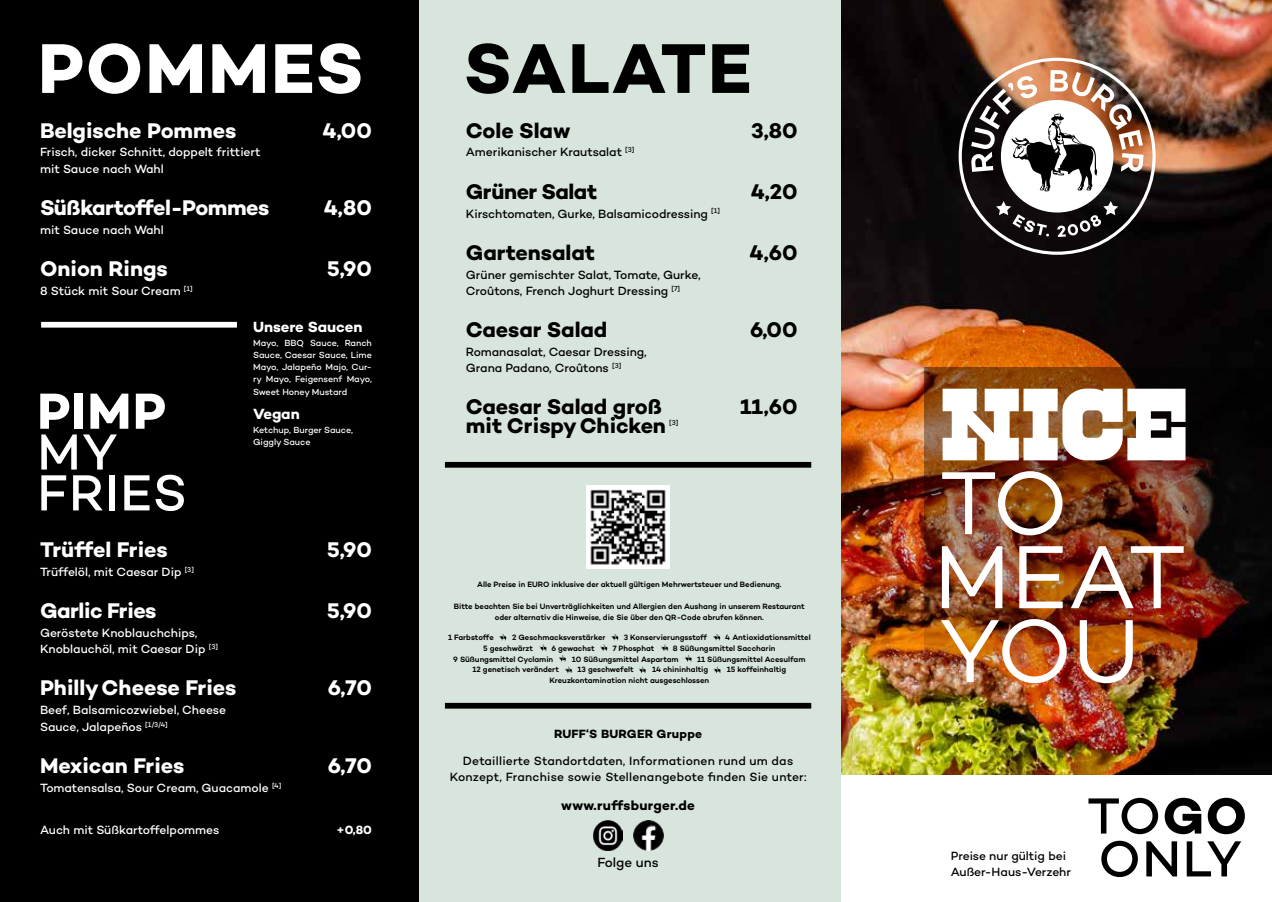
<style>
.page{position:relative;width:1272px;height:902px;background:#fff}
.page>*{position:absolute;margin:0;border:0;box-sizing:border-box;transform-origin:0 0}
.t1{font:97.05px "Cowboys 2.0";color:#fff}
.t2{font:91.05px/73.9px "Campton";letter-spacing:-.025em;color:#fff}
.t3{font:700 71.55px "Campton";letter-spacing:.025em;color:#fff}
.t4{font:700 71.55px "Campton";letter-spacing:.02em;color:#000}
.t5{font:500 51.6px "Campton";letter-spacing:-.005em;color:#000}
.t6{font:500 51.6px/40.8px "Campton";letter-spacing:.025em;color:#fff}
.t7{font:700 51.6px "Campton";color:#fff}
.t8{font:700 21.6px "Campton";letter-spacing:-.005em;color:#fff}
.t9{font:700 21.6px "Campton";letter-spacing:-.005em;color:#000}
.t10{font:700 21.6px "Campton";letter-spacing:-.025em;color:#fff}
.t11{font:700 15px "Campton";letter-spacing:-.005em;color:#fff}
.t12{font:700 13.5px "Campton";letter-spacing:.015em;color:#000}
.t13{font:500 13.5px "Campton";letter-spacing:-.005em;color:#000}
.t14{font:500 12.15px/16.2px "Campton";color:#000}
.t15{font:500 12.15px/16.2px "Campton";color:#fff}
.t16{font:700 12.15px "Campton";letter-spacing:.02em;color:#000}
.t17{font:700 12.15px "Campton";color:#fff}
.t18{font:500 9px/12.1px "Campton";color:#fff;text-align:justify}
.t19{font:600 7.8px/10.8px "Campton";letter-spacing:-.005em;color:#000;text-align:center}
.t20{font:500 7.05px "Campton";color:#000}
.s1{font-weight:700}
</style>
<div class="page">
<div style="left:416px;top:0;width:424px;height:901px;background:#d8e5dd"></div>
<div style="left:0;top:0;width:418px;height:901px;background:#000"></div>
<img style="left:841px;top:0;width:430px;height:774px">
<img style="left:924px;top:368px;width:347px;height:334px">
<svg style="left:958px;top:58px;width:197px;height:197px"></svg>
<div style="left:41px;top:322px;width:196px;height:5px;background:#fff"></div>
<div style="left:445px;top:702px;width:366px;height:6px;background:#000"></div>
<img style="left:633px;top:820px;width:30px;height:30px">
<img style="left:593px;top:820px;width:30px;height:30px">
<img style="left:586px;top:485px;width:83px;height:83px">
<svg style="left:499px;top:634px;width:7px;height:6px"></svg>
<svg style="left:713px;top:634px;width:7px;height:6px"></svg>
<svg style="left:539px;top:644px;width:7px;height:7px"></svg>
<svg style="left:600px;top:634px;width:18px;height:17px"></svg>
<svg style="left:661px;top:644px;width:7px;height:7px"></svg>
<svg style="left:684px;top:655px;width:7px;height:6px"></svg>
<svg style="left:559px;top:655px;width:13px;height:18px"></svg>
<svg style="left:639px;top:666px;width:7px;height:7px"></svg>
<svg style="left:713px;top:666px;width:7px;height:7px"></svg>
<div style="left:445px;top:462px;width:366px;height:5px;background:#000"></div>
<h3 class="t3" style="left:38px;top:23px;width:327px">POMMES</h3>
<h3 class="t8" style="left:40px;top:116px;width:198px">Belgische Pommes</h3>
<h3 class="t8" style="left:322px;top:116px;width:51px">4,00</h3>
<h3 class="t15" style="left:40px;top:144px;width:222px">Frisch, dicker Schnitt, doppelt frittiert mit Sauce nach Wahl</h3>
<h3 class="t10" style="left:40px;top:194px;width:231px">Süßkartoffel-Pommes</h3>
<h3 class="t8" style="left:324px;top:194px;width:50px">4,80</h3>
<h3 class="t15" style="left:40px;top:221px;width:125px">mit Sauce nach Wahl</h3>
<h3 class="t8" style="left:40px;top:255px;width:129px">Onion Rings</h3>
<h3 class="t8" style="left:327px;top:255px;width:46px">5,90</h3>
<h3 class="t15" style="left:40px;top:282px;width:154px">8 Stück mit Sour Cream <sup>[1]</sup></h3>
<h3 class="t11" style="left:253px;top:317px;width:111px">Unsere Saucen</h3>
<p class="t18" style="left:253px;top:336px;width:120px">Mayo, BBQ Sauce, Ranch Sauce, Caesar Sauce, Lime Mayo, Jalapeño Majo, Cur&shy;ry Mayo, Feigensenf Mayo, Sweet Honey Mustard</p>
<h3 class="t11" style="left:253px;top:404px;width:48px">Vegan</h3>
<p class="t18" style="left:253px;top:423px;width:101px">Ketchup, Burger Sauce,<br>Giggly Sauce</p>
<h3 class="t7" style="left:37px;top:378px;width:130px">PIMP</h3>
<h3 class="t6" style="left:37px;top:430px;width:151px">MY<br>FRIES</h3>
<h3 class="t8" style="left:40px;top:536px;width:129px">Trüffel Fries</h3>
<h3 class="t8" style="left:327px;top:536px;width:46px">5,90</h3>
<h3 class="t15" style="left:40px;top:563px;width:155px">Trüffelöl, mit Caesar Dip <sup>[3]</sup></h3>
<h3 class="t8" style="left:40px;top:597px;width:118px">Garlic Fries</h3>
<h3 class="t8" style="left:327px;top:597px;width:46px">5,90</h3>
<h3 class="t15" style="left:40px;top:624px;width:179px">Geröstete Knoblauchchips,<br>Knoblauchöl, mit Caesar Dip <sup>[3]</sup></h3>
<h3 class="t8" style="left:40px;top:674px;width:198px">Philly Cheese Fries</h3>
<h3 class="t8" style="left:328px;top:674px;width:45px">6,70</h3>
<h3 class="t15" style="left:40px;top:701px;width:187px">Beef, Balsamicozwiebel, Cheese<br>Sauce, Jalapeños <sup>[1/3/4]</sup></h3>
<h3 class="t8" style="left:40px;top:751px;width:146px">Mexican Fries</h3>
<h3 class="t8" style="left:328px;top:751px;width:45px">6,70</h3>
<h3 class="t15" style="left:40px;top:779px;width:243px">Tomatensalsa, Sour Cream, Guacamole <sup>[4]</sup></h3>
<h3 class="t15" style="left:40px;top:821px;width:181px">Auch mit Süßkartoffelpommes</h3>
<h3 class="t17" style="left:336px;top:821px;width:37px">+0,80</h3>
<h3 class="t4" style="left:463px;top:23px;width:289px">SALATE</h3>
<h3 class="t9" style="left:466px;top:116px;width:106px">Cole Slaw</h3>
<h3 class="t9" style="left:751px;top:116px;width:48px">3,80</h3>
<h3 class="t14" style="left:466px;top:144px;width:170px">Amerikanischer Krautsalat <sup>[3]</sup></h3>
<h3 class="t9" style="left:466px;top:177px;width:133px">Grüner Salat</h3>
<h3 class="t9" style="left:750px;top:177px;width:48px">4,20</h3>
<h3 class="t14" style="left:466px;top:205px;width:255px">Kirschtomaten, Gurke, Balsamicodressing <sup>[1]</sup></h3>
<h3 class="t9" style="left:466px;top:238px;width:131px">Gartensalat</h3>
<h3 class="t9" style="left:749px;top:238px;width:50px">4,60</h3>
<h3 class="t14" style="left:466px;top:266px;width:236px">Grüner gemischter Salat, Tomate, Gurke,<br>Croûtons, French Joghurt Dressing <sup>[7]</sup></h3>
<h3 class="t9" style="left:466px;top:316px;width:143px">Caesar Salad</h3>
<h3 class="t9" style="left:750px;top:316px;width:49px">6,00</h3>
<h3 class="t14" style="left:466px;top:343px;width:182px">Romanasalat, Caesar Dressing,<br>Grana Padano, Croûtons <sup>[3]</sup></h3>
<h3 class="t9" style="left:466px;top:393px;width:198px">Caesar Salad groß</h3>
<h3 class="t9" style="left:740px;top:393px;width:59px">11,60</h3>
<h3 class="t9" style="left:466px;top:412px;width:202px">mit Crispy Chicken</h3>
<p class="t20" style="left:669px;top:417px;width:11px">[3]</p>
<p class="t19" style="left:477px;top:579px;width:306px">Alle Preise in EURO inklusive der aktuell gültigen Mehrwertsteuer und Bedienung.</p>
<p class="t19" style="left:454px;top:600px;width:352px">Bitte beachten Sie bei Unverträglichkeiten und Allergien den Aushang in unserem Restaurant oder alternativ die Hinweise, die Sie über den QR-Code abrufen können.</p>
<p class="t19" style="left:448px;top:631px;width:47px">1 Farbstoffe</p>
<p class="t19" style="left:512px;top:631px;width:95px">2 Geschmacksverstärker</p>
<p class="t19" style="left:623px;top:631px;width:85px">3 Konservierungsstoff</p>
<p class="t19" style="left:725px;top:631px;width:87px">4 Antioxidationsmittel</p>
<p class="t19" style="left:483px;top:642px;width:51px">5 geschwärzt</p>
<p class="t19" style="left:551px;top:642px;width:45px">6 gewachst</p>
<p class="t19" style="left:613px;top:642px;width:43px">7 Phosphat</p>
<p class="t19" style="left:672px;top:642px;width:104px">8 Süßungsmittel Saccharin</p>
<p class="t19" style="left:453px;top:653px;width:102px">9 Süßungsmittel Cyclamin</p>
<p class="t19" style="left:571px;top:653px;width:108px">10 Süßungsmittel Aspartam</p>
<p class="t19" style="left:697px;top:653px;width:110px">11 Süßungsmittel Acesulfam</p>
<p class="t19" style="left:472px;top:664px;width:88px">12 genetisch verändert</p>
<p class="t19" style="left:577px;top:664px;width:58px">13 geschwefelt</p>
<p class="t19" style="left:652px;top:664px;width:58px">14 chininhaltig</p>
<p class="t19" style="left:726px;top:664px;width:61px">15 koffeinhaltig</p>
<p class="t19" style="left:549px;top:675px;width:161px">Kreuzkontamination nicht ausgeschlossen</p>
<h3 class="t16" style="left:554px;top:725px;width:149px">RUFF‘S BURGER Gruppe</h3>
<h3 class="t14" style="left:450px;top:752px;width:358px;text-align:center">Detaillierte Standortdaten, Informationen rund um das<br>Konzept, Franchise sowie Stellenangebote finden Sie unter:</h3>
<h3 class="t12" style="left:561px;top:796px;width:135px">www.ruffsburger.de</h3>
<h3 class="t13" style="left:597px;top:853px;width:63px">Folge uns</h3>
<h1 class="t1" style="left:942px;top:360px;width:249px">NICE</h1>
<h2 class="t2" style="left:933px;top:464px;width:254px">TO<br>MEAT<br>YOU</h2>
<h3 class="t5" style="left:1086px;top:783px;width:162px">TO<span class="s1">GO</span></h3>
<h3 class="t14" style="left:950px;top:847px;width:122px">Preise nur gültig bei<br>Außer-Haus-Verzehr</h3>
<h3 class="t5" style="left:1098px;top:826px;width:145px">ONLY</h3>
</div>
